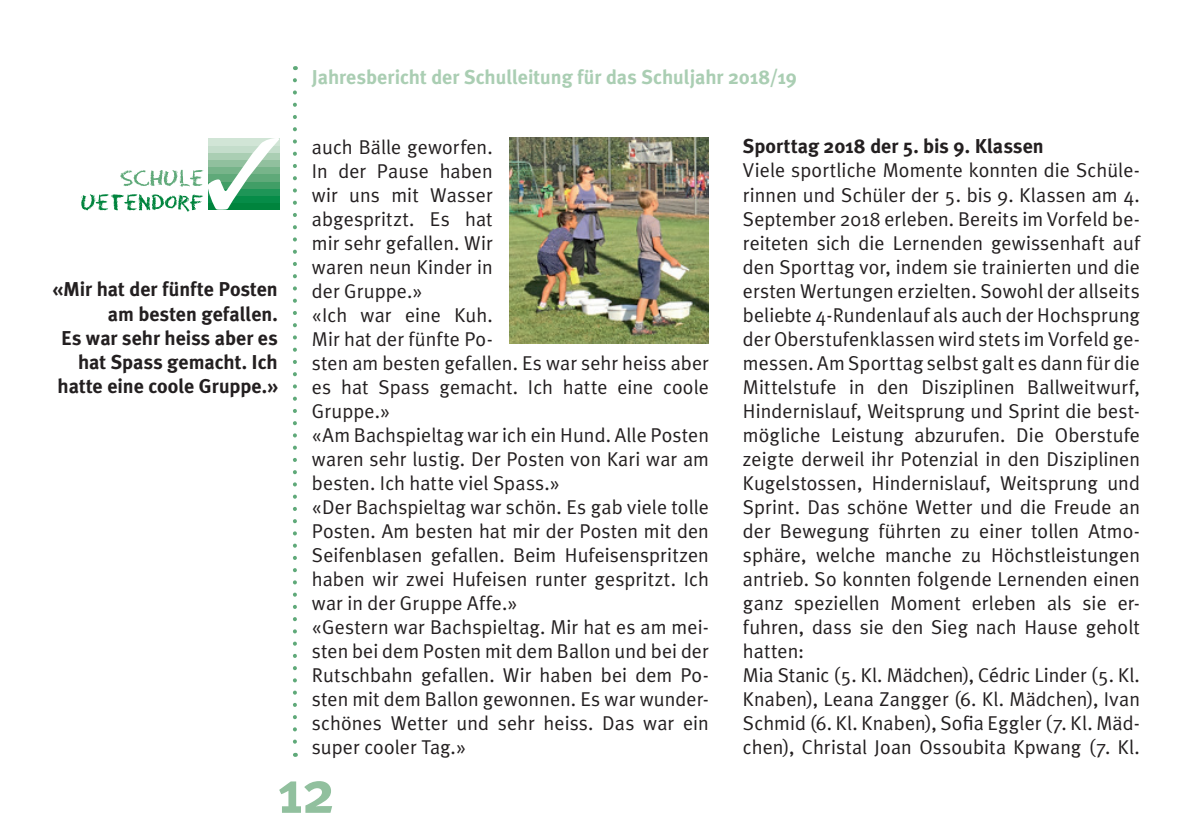
<style>
.page{position:relative;width:1191px;height:840px;background:#fff}
.page>*{position:absolute;margin:0;border:0;box-sizing:border-box;transform-origin:0 0}
.t1{font:700 60px "Meta Plus";color:#91c09e}
.t2{font:20px/24px "Meta Plus Normal";letter-spacing:.005em;color:#231f20}
.t3{font:700 20px/24px "Meta Plus";color:#231f20;text-align:right}
.t4{font:700 20px "Meta Plus";color:#aaceb3}
</style>
<div class="page">
<svg style="left:293px;top:80px;width:4px;height:676px"></svg>
<svg style="left:81px;top:138px;width:198px;height:74px"></svg>
<img style="left:510px;top:138px;width:199px;height:205px">
<p class="t3" style="left:52px;top:277px;width:227px">«Mir hat der fünfte Posten am besten gefallen.<br>Es war sehr heiss aber es hat Spass gemacht. Ich hatte eine coole Gruppe.»</p>
<p class="t4" style="left:312px;top:65px;width:487px">Jahresbericht der Schulleitung für das Schuljahr 2018/19</p>
<p class="t2" style="left:312px;top:134px;width:398px">auch Bälle geworfen.<br>In der Pause haben<br>wir uns mit Wasser<br>abgespritzt. Es hat<br>mir sehr gefallen. Wir<br>waren neun Kinder in<br>der Gruppe.»<br>«Ich war eine Kuh.<br>Mir hat der fünfte Po-<br>sten am besten gefallen. Es war sehr heiss aber es hat Spass gemacht. Ich hatte eine coole<br>Gruppe.»<br>«Am Bachspieltag war ich ein Hund. Alle Posten waren sehr lustig. Der Posten von Kari war am besten. Ich hatte viel Spass.»<br>«Der Bachspieltag war schön. Es gab viele tolle<br>Posten. Am besten hat mir der Posten mit den<br>Seifenblasen gefallen. Beim Hufeisenspritzen haben wir zwei Hufeisen runter gespritzt. Ich war in der Gruppe Affe.»<br>«Gestern war Bachspieltag. Mir hat es am mei&shy;sten bei dem Posten mit dem Ballon und bei der<br>Rutschbahn gefallen. Wir haben bei dem Po&shy;sten mit dem Ballon gewonnen. Es war wunder&shy;schönes Wetter und sehr heiss. Das war ein super cooler Tag.»</p>
<p class="t3" style="left:743px;top:134px;width:302px">Sporttag 2018 der 5. bis 9. Klassen</p>
<p class="t2" style="left:743px;top:158px;width:398px">Viele sportliche Momente konnten die Schüle&shy;rinnen und Schüler der 5. bis 9. Klassen am 4.<br>September 2018 erleben. Bereits im Vorfeld be&shy;reiteten sich die Lernenden gewissenhaft auf den Sporttag vor, indem sie trainierten und die ersten Wertungen erzielten. Sowohl der allseits beliebte 4-Rundenlauf als auch der Hochsprung der Oberstufenklassen wird stets im Vorfeld ge&shy;messen. Am Sporttag selbst galt es dann für die Mittelstufe in den Disziplinen Ballweitwurf, Hindernislauf, Weitsprung und Sprint die best&shy;mögliche Leistung abzurufen. Die Oberstufe zeigte derweil ihr Potenzial in den Disziplinen Kugelstossen, Hindernislauf, Weitsprung und Sprint. Das schöne Wetter und die Freude an der Bewegung führten zu einer tollen Atmo&shy;sphäre, welche manche zu Höchstleistungen antrieb. So konnten folgende Lernenden einen ganz speziellen Moment erleben als sie er&shy;fuhren, dass sie den Sieg nach Hause geholt hatten:<br>Mia Stanic (5. Kl. Mädchen), Cédric Linder (5. Kl.<br>Knaben), Leana Zangger (6. Kl. Mädchen), Ivan Schmid (6. Kl. Knaben), Sofia Eggler (7. Kl. Mäd&shy;chen), Christal Joan Ossoubita Kpwang (7. Kl.</p>
<h1 class="t1" style="left:278px;top:756px;width:58px">12</h1>
</div>
